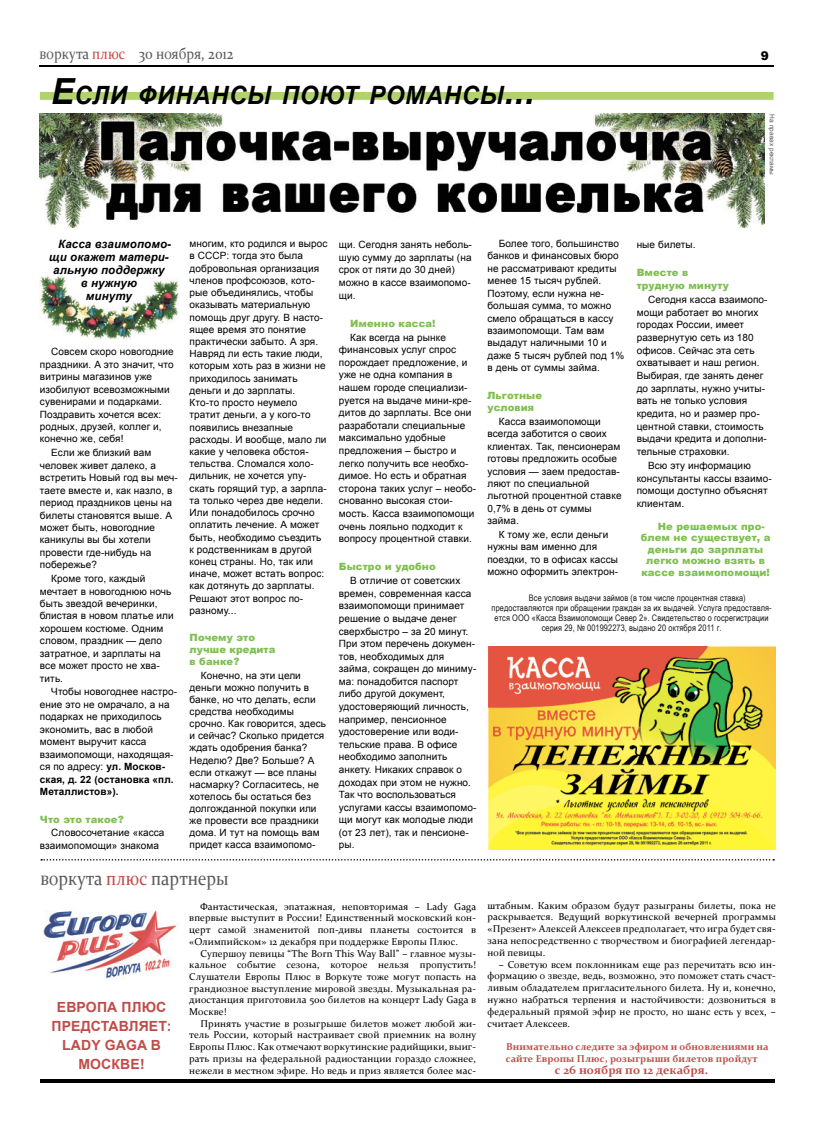
<style>
.page{position:relative;width:820px;height:1134px;background:#fff}
.page>*{position:absolute;margin:0;border:0;box-sizing:border-box;transform-origin:0 0}
.t1{font:italic 700 25.2px "Arial";letter-spacing:.03em;color:#010101;scale:.95 1}
.t2{font:20px "Constantia";color:#5a5a5a;scale:.87 1}
.t3{font:16px "Constantia";color:#5a5a5a;scale:.87 1}
.t4{font:700 14px "Arial";letter-spacing:.01em;color:#c04c49}
.t5{font:700 12px "Constantia";letter-spacing:.01em;color:#c04c49}
.t6{font:900 12px "Arial";color:#010101}
.t7{font:italic 700 11.5px "Arial";letter-spacing:.01em;color:#010101}
.t8{font:10px/12.4px "Arial";letter-spacing:.01em;color:#010101}
.t9{font:10px/11.7px "Constantia";letter-spacing:.01em;color:#010101;text-align:justify}
.t10{font:900 10px/12.1px "Arial";letter-spacing:.01em;color:#7fbf52}
.t11{font:700 10px/11.7px "Constantia";letter-spacing:.01em;color:#c04c49}
.t12{font:9px "Arial Narrow";letter-spacing:.01em;color:#1a1a1a}
.t13{font:6.5px "Arial";letter-spacing:.01em;color:#5a5a5a}
.s1{color:#c04c49}
.s2{font-size:36px}
.s3{font-weight:700}
</style>
<div class="page">
<img style="left:40px;top:273px;width:139px;height:67px">
<hr style="left:40px;top:65px;width:734px;height:1px;background:#010101">
<hr style="left:40px;top:1080px;width:734px;height:3px;background:#010101">
<svg style="left:41px;top:859px;width:732px;height:1px"></svg>
<div style="left:39px;top:91px;width:735px;height:10px;background:#b2d26e;border:1px solid #fff"></div>
<img style="left:488px;top:647px;width:287px;height:202px">
<img style="left:40px;top:114px;width:724px;height:113px">
<img style="left:42px;top:910px;width:135px;height:70px">
<h3 class="t3" style="left:40px;top:42px;width:224px">воркута <span class="s1">плюс</span> 30 ноября, 2012</h3>
<p class="t6" style="left:760px;top:47px;width:10px">9</p>
<h1 class="t1" style="left:51px;top:78px;width:510px"><span class="s2">Е</span>сли финансы поют романсы<span class="s2">...</span></h1>
<p class="t13" style="left:776px;top:114px;width:62px;rotate:90deg">На правах рекламы</p>
<p class="t7" style="left:58px;top:236px;width:114px">Касса взаимопомо-</p>
<p class="t7" style="left:49px;top:249px;width:121px">щи окажет матери-</p>
<p class="t7" style="left:53px;top:262px;width:113px">альную поддержку</p>
<p class="t7" style="left:81px;top:275px;width:58px">в нужную</p>
<p class="t7" style="left:86px;top:288px;width:47px">минуту</p>
<p class="t8" style="left:40px;top:346px;width:135px;text-indent:11px">Совсем скоро новогодние праздники. А это значит, что витрины магазинов уже изобилуют всевозможными сувенирами и подарками.<br>Поздравить хочется всех: родных, друзей, коллег и, конечно же, себя!</p>
<p class="t8" style="left:40px;top:447px;width:139px;text-indent:11px">Если же близкий вам человек живет далеко, а встретить Новый год вы меч&shy;таете вместе и, как назло, в период праздников цены на билеты становятся выше. А может быть, новогодние каникулы вы бы хотели провести где-нибудь на побережье?</p>
<p class="t8" style="left:40px;top:572px;width:135px;text-indent:11px">Кроме того, каждый мечтает в новогоднюю ночь быть звездой вечеринки, блистая в новом платье или хорошем костюме. Одним словом, праздник — дело затратное, и зарплаты на все может просто не хва&shy;тить.</p>
<p class="t8" style="left:40px;top:686px;width:139px;text-indent:11px">Чтобы новогоднее настро&shy;ение это не омрачало, а на подарках не приходилось экономить, вас в любой момент выручит касса взаимопомощи, находящая&shy;ся по адресу: <span class="s3">УЛ. МОСКОВ-<br>СКАЯ, Д. 22 (ОСТАНОВКА «ПЛ.<br>МЕТАЛЛИСТОВ»).</span></p>
<p class="t10" style="left:40px;top:813px;width:85px">Что это такое?</p>
<p class="t8" style="left:40px;top:827px;width:126px;text-indent:11px">Словосочетание «касса взаимопомощи» знакома</p>
<p class="t8" style="left:189px;top:238px;width:139px">многим, кто родился и вырос в СССР: тогда это была добровольная организация членов профсоюзов, кото&shy;рые объединялись, чтобы оказывать материальную помощь друг другу. В насто&shy;ящее время это понятие практически забыто. А зря.<br>Навряд ли есть такие люди, которым хоть раз в жизни не приходилось занимать деньги и до зарплаты.<br>Кто-то просто неумело тратит деньги, а у кого-то появились внезапные расходы. И вообще, мало ли какие у человека обстоя&shy;тельства. Сломался холо&shy;дильник, не хочется упу&shy;скать горящий тур, а зарпла&shy;та только через две недели.<br>Или понадобилось срочно оплатить лечение. А может быть, необходимо съездить к родственникам в другой конец страны. Но, так или иначе, может встать вопрос: как дотянуть до зарплаты.<br>Решают этот вопрос по&shy;разному...</p>
<p class="t10" style="left:189px;top:631px;width:87px">Почему это лучше кредита в банке?</p>
<p class="t8" style="left:189px;top:669px;width:138px;line-height:12.1px;text-indent:11px">Конечно, на эти цели деньги можно получить в банке, но что делать, если средства необходимы срочно. Как говорится, здесь и сейчас? Сколько придется ждать одобрения банка?<br>Неделю? Две? Больше? А если откажут — все планы насмарку? Согласитесь, не хотелось бы остаться без долгожданной покупки или же провести все праздники дома. И тут на помощь вам придет касса взаимопомо-</p>
<p class="t8" style="left:339px;top:239px;width:135px">щи. Сегодня занять неболь&shy;шую сумму до зарплаты (на срок от пяти до 30 дней) можно в кассе взаимопомо&shy;щи.</p>
<p class="t10" style="left:350px;top:317px;width:87px">Именно касса!</p>
<p class="t8" style="left:339px;top:331px;width:139px;text-indent:11px">Как всегда на рынке финансовых услуг спрос порождает предложение, и уже не одна компания в нашем городе специализи&shy;руется на выдаче мини-кре&shy;дитов до зарплаты. Все они разработали специальные максимально удобные предложения – быстро и легко получить все необхо&shy;димое. Но есть и обратная сторона таких услуг – необо&shy;снованно высокая стои&shy;мость. Касса взаимопомощи очень лояльно подходит к вопросу процентной ставки.</p>
<p class="t10" style="left:339px;top:560px;width:98px">Быстро и удобно</p>
<p class="t8" style="left:339px;top:574px;width:139px;text-indent:11px">В отличие от советских времен, современная касса взаимопомощи принимает решение о выдаче денег сверхбыстро – за 20 минут.<br>При этом перечень докумен&shy;тов, необходимых для займа, сокращен до миниму&shy;ма: понадобится паспорт либо другой документ, удостоверяющий личность, например, пенсионное удостоверение или води&shy;тельские права. В офисе необходимо заполнить анкету. Никаких справок о доходах при этом не нужно.<br>Так что воспользоваться услугами кассы взаимопомо&shy;щи могут как молодые люди (от 23 лет), так и пенсионе&shy;ры.</p>
<h2 class="t2" style="left:40px;top:865px;width:218px">воркута <span class="s1">плюс</span> партнеры</h2>
<p class="t9" style="left:189px;top:900px;width:288px;text-indent:11px">Фантастическая, эпатажная, неповторимая – Lady Gaga впервые выступит в России! Единственный московский кон&shy;церт самой знаменитой поп-дивы планеты состоится в «Олимпийском» 12 декабря при поддержке Европы Плюс.</p>
<p class="t9" style="left:189px;top:947px;width:288px;text-indent:11px">Супершоу певицы “The Born This Way Ball” – главное музы&shy;кальное событие сезона, которое нельзя пропустить!<br>Слушатели Европы Плюс в Воркуте тоже могут попасть на грандиозное выступление мировой звезды. Музыкальная ра&shy;диостанция приготовила 500 билетов на концерт Lady Gaga в Москве!</p>
<p class="t9" style="left:189px;top:1017px;width:288px;text-indent:11px">Принять участие в розыгрыше билетов может любой жи&shy;тель России, который настраивает свой приемник на волну Европы Плюс. Как отмечают воркутинские радийщики, выиг&shy;рать призы на федеральной радиостанции гораздо сложнее, нежели в местном эфире. Но ведь и приз является более мас-</p>
<h3 class="t4" style="left:57px;top:998px;width:21px">ЕВРОПА</h3>
<h3 class="t4" style="left:121px;top:998px;width:44px">ПЛЮС</h3>
<h3 class="t4" style="left:51px;top:1017px;width:11px">ПРЕ</h3>
<h3 class="t4" style="left:81px;top:1017px;width:21px">ДСТАВ</h3>
<h3 class="t4" style="left:129px;top:1017px;width:44px">ЛЯЕТ:</h3>
<h3 class="t4" style="left:62px;top:1036px;width:98px">LADY GAGA В</h3>
<h3 class="t4" style="left:78px;top:1055px;width:23px">МОСКВЕ</h3>
<h3 class="t4" style="left:140px;top:1055px;width:6px">!</h3>
<p class="t8" style="left:487px;top:237px;width:138px;text-indent:11px">Более того, большинство банков и финансовых бюро не рассматривают кредиты менее 15 тысяч рублей.<br>Поэтому, если нужна не&shy;большая сумма, то можно смело обращаться в кассу взаимопомощи. Там вам выдадут наличными 10 и даже 5 тысяч рублей под 1% в день от суммы займа.</p>
<p class="t10" style="left:487px;top:389px;width:56px;line-height:12.4px">Льготные условия</p>
<p class="t8" style="left:487px;top:415px;width:135px;text-indent:11px">Касса взаимопомощи всегда заботится о своих клиентах. Так, пенсионерам готовы предложить особые условия — заем предостав&shy;ляют по специальной льготной процентной ставке<br>0,7% в день от суммы займа.</p>
<p class="t8" style="left:487px;top:528px;width:132px;text-indent:11px">К тому же, если деньги нужны вам именно для поездки, то в офисах кассы можно оформить электрон-</p>
<p class="t8" style="left:636px;top:238px;width:60px">ные билеты.</p>
<p class="t10" style="left:636px;top:266px;width:94px;line-height:12.7px">Вместе в трудную минуту</p>
<p class="t8" style="left:636px;top:293px;width:132px;line-height:12.7px;text-indent:11px">Сегодня касса взаимопо&shy;мощи работает во многих городах России, имеет развернутую сеть из 180 офисов. Сейчас эта сеть охватывает и наш регион.<br>Выбирая, где занять денег до зарплаты, нужно учиты&shy;вать не только условия кредита, но и размер про&shy;центной ставки, стоимость выдачи кредита и дополни&shy;тельные страховки.</p>
<p class="t8" style="left:636px;top:459px;width:137px;line-height:12.7px;text-indent:11px">Всю эту информацию консультанты кассы взаимо&shy;помощи доступно объяснят клиентам.</p>
<p class="t10" style="left:657px;top:520px;width:108px">Не решаемых про-</p>
<p class="t10" style="left:640px;top:531px;width:131px">блем не существует, а</p>
<p class="t10" style="left:647px;top:543px;width:117px">деньги до зарплаты</p>
<p class="t10" style="left:646px;top:554px;width:120px">легко можно взять в</p>
<p class="t10" style="left:641px;top:566px;width:130px">кассе взаимопомощи!</p>
<p class="t12" style="left:528px;top:591px;width:218px">Все условия выдачи займов (в том числе процентная ставка)</p>
<p class="t12" style="left:491px;top:601px;width:281px">предоставляются при обращении граждан за их выдачей. Услуга предоставля-</p>
<p class="t12" style="left:494px;top:611px;width:275px">ется ООО «Касса Взаимопомощи Север 2». Свидетельство о госрегистрации</p>
<p class="t12" style="left:541px;top:621px;width:181px">серия 29, № 001992273, выдано 20 октября 2011 г.</p>
<p class="t9" style="left:487px;top:899px;width:290px">штабным. Каким образом будут разыграны билеты, пока не раскрывается. Ведущий воркутинской вечерней программы «Презент» Алексей Алексеев предполагает, что игра будет свя&shy;зана непосредственно с творчеством и биографией легендар&shy;ной певицы.</p>
<p class="t9" style="left:487px;top:958px;width:290px;text-indent:11px">– Советую всем поклонникам еще раз перечитать всю ин&shy;формацию о звезде, ведь, возможно, это поможет стать счаст&shy;ливым обладателем пригласительного билета. Ну и, конечно, нужно набраться терпения и настойчивости: дозвониться в федеральный прямой эфир не просто, но шанс есть у всех, – считает Алексеев.</p>
<p class="t11" style="left:505px;top:1040px;width:264px">Внимательно следите за эфиром и обновлениями на сайте Европы Плюс, розыгрыши билетов пройдут</p>
<p class="t5" style="left:554px;top:1061px;width:155px">с 26 ноября по 12 декабря.</p>
</div>
